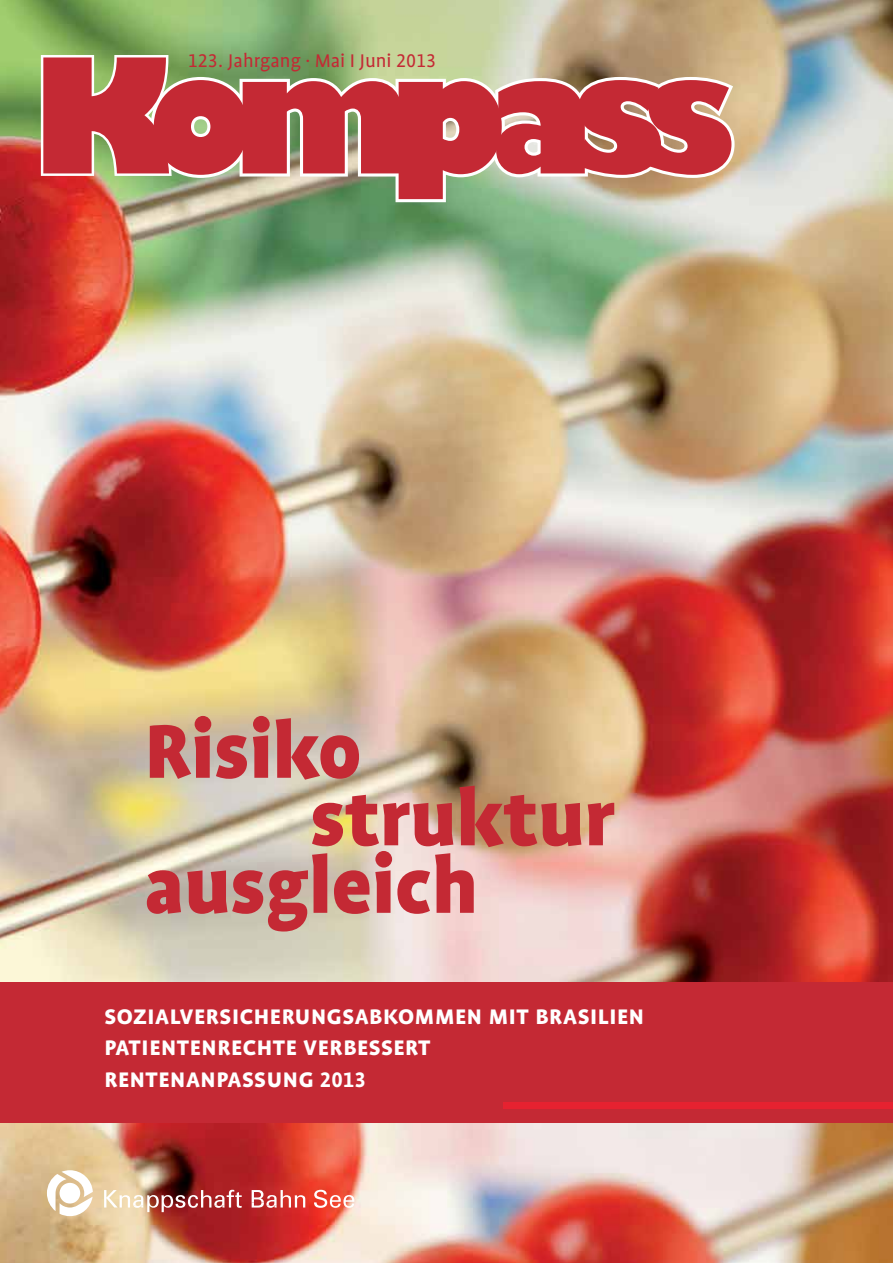
<style>
.page{position:relative;width:893px;height:1263px;background:#fff}
.page>*{position:absolute;margin:0;border:0;box-sizing:border-box;transform-origin:0 0}
.t1{font:900 87px "Profile";color:#c42934}
.t2{font:700 28.5px/31.5px "Profile SC";color:#fff}
.t3{font:21px "Profile";color:#c42934}
.s1{font-family:"Profile NO"}
.s2{font-family:"Profile NO";font-size:24px}
</style>
<div class="page">
<img style="left:0;top:0;width:893px;height:1263px">
<img style="left:38px;top:53px;width:700px;height:152px">
<div style="left:0;top:982px;width:893px;height:141px;background:#c42934"></div>
<div style="left:504px;top:1102px;width:389px;height:6px;background:#e62230"></div>
<svg style="left:104px;top:1190px;width:138px;height:22px"></svg>
<svg style="left:252px;top:1190px;width:53px;height:18px"></svg>
<svg style="left:314px;top:1190px;width:40px;height:18px"></svg>
<svg style="left:47px;top:1170px;width:46px;height:46px"></svg>
<p class="t3" style="left:188px;top:50px;width:250px"><span class="s1">123.</span> Jahrgang · Mai I Juni <span class="s1">2013</span></p>
<h1 class="t1" style="left:145px;top:702px;width:218px">Risiko</h1>
<h1 class="t1" style="left:310px;top:770px;width:306px">struktur</h1>
<h1 class="t1" style="left:145px;top:837px;width:335px">ausgleich</h1>
<p class="t2" style="left:104px;top:999px;width:542px">sozialversicherungsabkommen mit brasilien patientenrechte verbessert rentenanpassung <span class="s2">2013</span></p>
</div>
